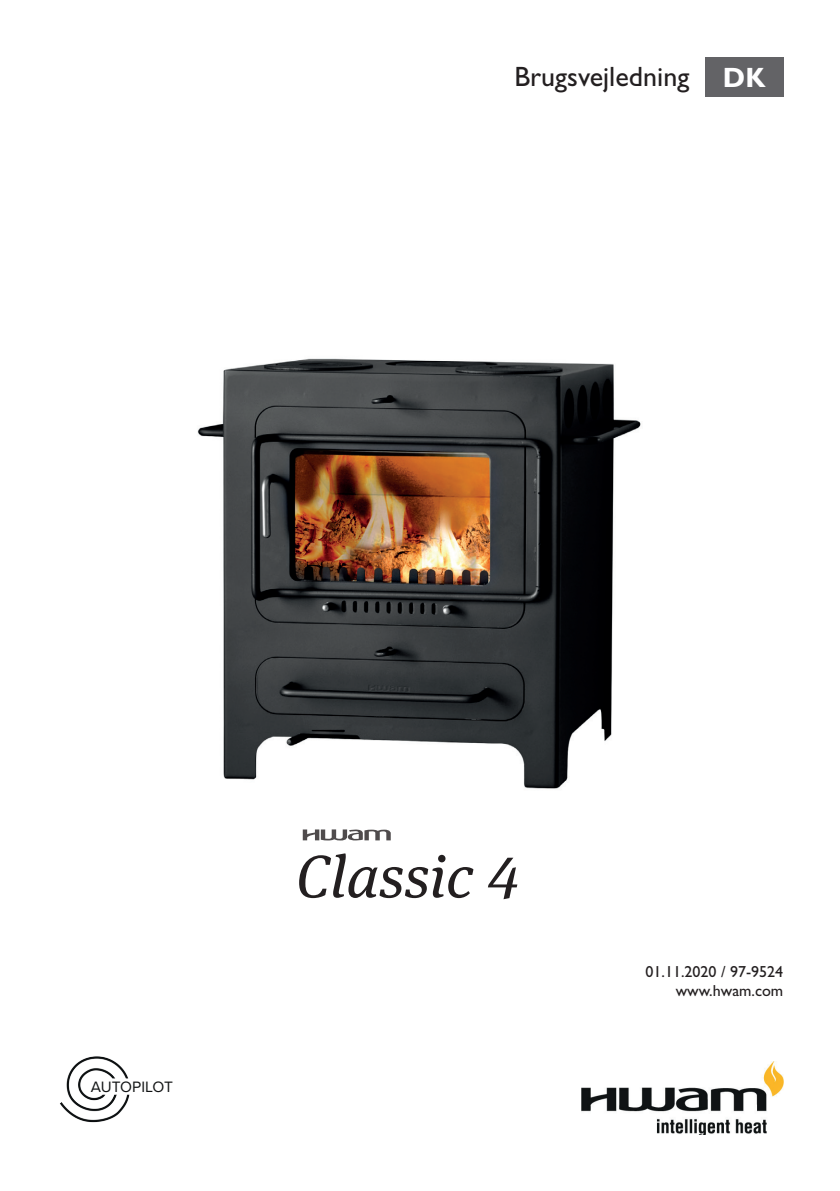
<style>
.page{position:relative;width:840px;height:1191px;background:#fff}
.page>*{position:absolute;margin:0;border:0;box-sizing:border-box;transform-origin:0 0}
.t1{font:italic 60px "Meta Serif Pro";color:#231f20}
.t2{font:28px "Gill Sans";color:#231f20}
.t3{font:16px "Gill Sans";color:#231f20}
.t4{font:16px "Gill Sans";color:#231f20}
.t5{font:15.6px "Proxima Nova";letter-spacing:-.01em;color:#111314}
.s1{font-weight:700;color:#fff}
</style>
<div class="page">
<img style="left:197px;top:358px;width:444px;height:431px">
<svg style="left:302px;top:829px;width:88px;height:11px"></svg>
<img style="left:60px;top:1056px;width:70px;height:67px">
<img style="left:581px;top:1061px;width:201px;height:73px">
<div style="left:704px;top:57px;width:78px;height:39px;background:#636366"></div>
<h2 class="t2" style="left:514px;top:60px;width:252px">Brugsvejledning <span class="s1">DK</span></h2>
<p class="t5" style="left:91px;top:1075px;width:83px">AUTOPILOT</p>
<h1 class="t1" style="left:295px;top:833px;width:225px">Classic 4</h1>
<p class="t3" style="left:645px;top:962px;width:139px">01.11.2020 / 97-9524</p>
<p class="t4" style="left:675px;top:981px;width:109px">www.hwam.com</p>
</div>
